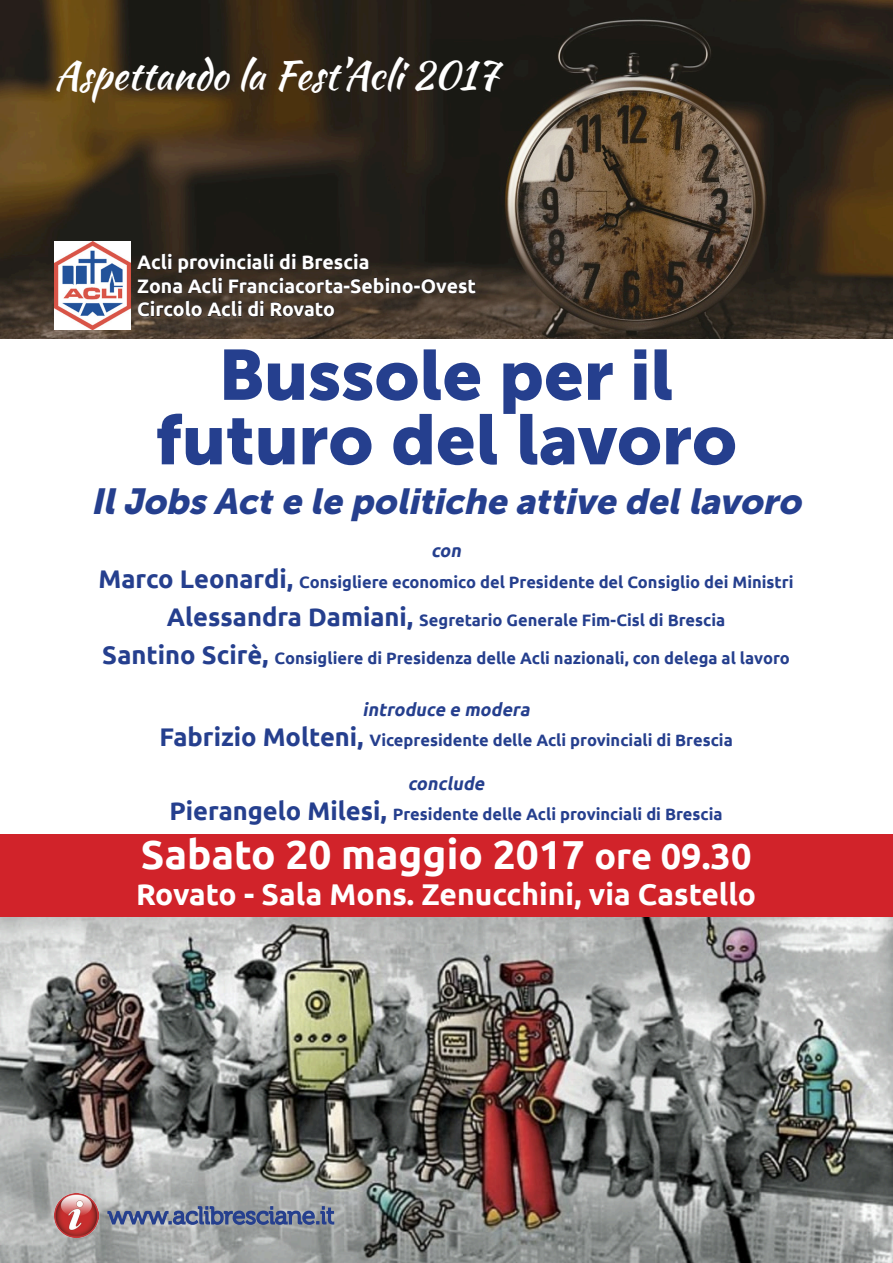
<style>
.page{position:relative;width:893px;height:1263px;background:#fff}
.page>*{position:absolute;margin:0;border:0;box-sizing:border-box;transform-origin:0 0}
.t1{font:70.5px "Museo Sans Cyrl 900";color:#253f8e}
.t2{font:700 40.5px "Ubuntu";color:#fff}
.t3{font:39px "Kaushan Script";color:#fff}
.t4{font:italic 36px "Museo Sans Cyrl 900";color:#253f8e}
.t5{font:700 30px "Ubuntu";color:#fff}
.t6{font:700 19.5px/23.4px "Ubuntu";color:#fff}
.t7{font:italic 700 18px "Ubuntu";color:#253f8e}
.t8{font:700 16.5px "Ubuntu";color:#253f8e}
.s1{font-size:25.5px}
.s2{font-size:36px}
</style>
<div class="page">
<img style="left:0;top:917px;width:893px;height:346px">
<div style="left:0;top:834px;width:893px;height:83px;background:#d1232a"></div>
<img style="left:54px;top:1193px;width:44px;height:44px">
<svg style="left:107px;top:1205px;width:228px;height:25px;background:#7d879f"></svg>
<img style="left:0;top:0;width:893px;height:338px">
<img style="left:54px;top:241px;width:77px;height:88px">
<svg style="left:136px;top:253px;width:340px;height:41px;background:#2f2720"></svg>
<svg style="left:137px;top:300px;width:198px;height:17px;background:#3d3228"></svg>
<p class="t3" style="left:54px;top:47px;width:445px">Aspettando la Fest’Acli 2017</p>
<p class="t6" style="left:137px;top:250px;width:234px">Acli provinciali di Brescia</p>
<p class="t6" style="left:137px;top:274px;width:340px">Zona Acli Franciacorta-Sebino-Ovest<br>Circolo Acli di Rovato</p>
<p class="t1" style="left:219px;top:335px;width:456px">Bussole per il</p>
<p class="t1" style="left:155px;top:400px;width:584px">futuro del lavoro</p>
<p class="t4" style="left:91px;top:481px;width:720px">IlJobs Acte le politiche attive dellavoro</p>
<p class="t7" style="left:431px;top:540px;width:35px">con</p>
<p class="t8" style="left:99px;top:572px;width:697px"><span class="s1">Marco Leonardi,</span> Consigliere economico del Presidente del Consiglio dei Ministri</p>
<p class="t8" style="left:167px;top:610px;width:560px"><span class="s1">Alessandra Damiani,</span> Segretario Generale Fim-Cisl di Brescia</p>
<p class="t8" style="left:102px;top:648px;width:689px"><span class="s1">Santino Scirè,</span> Consigliere di Presidenza delle Acli nazionali, con delega al lavoro</p>
<p class="t7" style="left:363px;top:698px;width:172px">introduce e modera</p>
<p class="t8" style="left:159px;top:730px;width:575px"><span class="s1">Fabrizio Molteni,</span> Vicepresidente delle Acli provinciali di Brescia</p>
<p class="t7" style="left:408px;top:772px;width:82px">conclude</p>
<p class="t8" style="left:169px;top:804px;width:555px"><span class="s1">Pierangelo Milesi,</span> Presidente delle Acli provinciali di Brescia</p>
<p class="t2" style="left:141px;top:830px;width:612px">Sabato 20 maggio 2017 <span class="s2">ore 09.30</span></p>
<p class="t5" style="left:136px;top:876px;width:622px">Rovato - Sala Mons. Zenucchini, via Castello</p>
</div>
